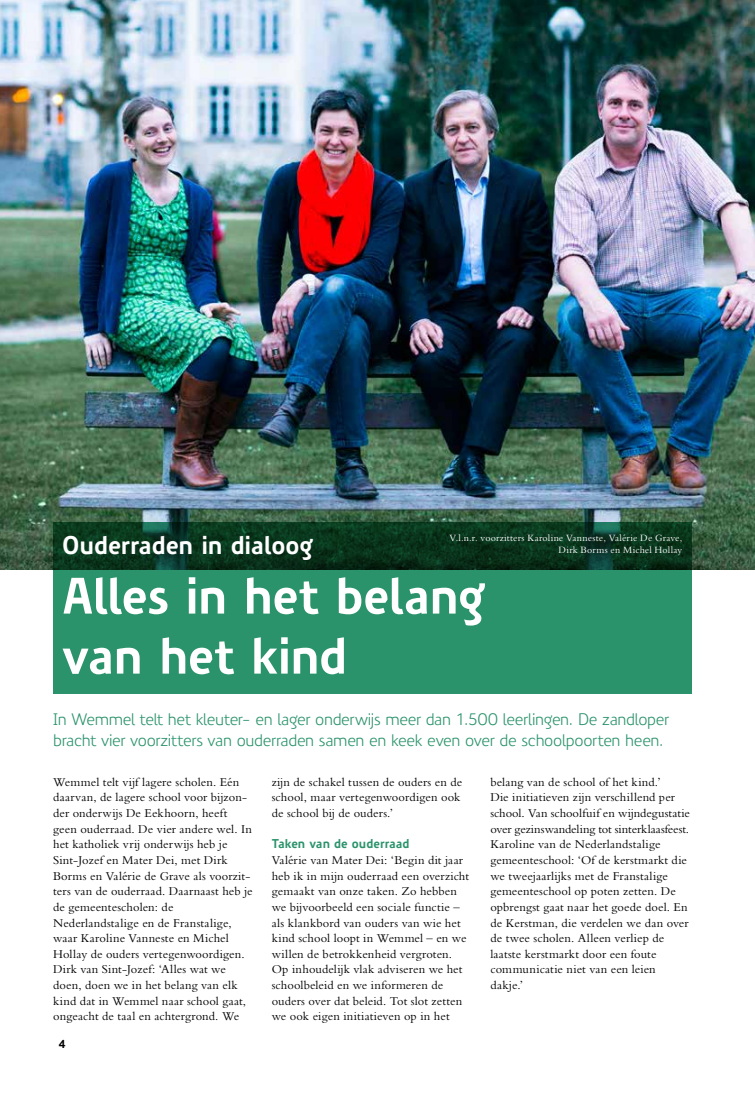
<style>
.page{position:relative;width:755px;height:1099px;background:#fff}
.page>*{position:absolute;margin:0;border:0;box-sizing:border-box;transform-origin:0 0}
.t1{font:700 50px/60px "Precious Sans";letter-spacing:-.015em;color:#fff}
.t2{font:700 25px "Precious Sans";letter-spacing:-.01em;color:#fff}
.t3{font:16.25px/21.2px "Precious Sans";letter-spacing:-.025em;color:#2a936b}
.t4{font:12.5px/15.6px "Bembo Std";letter-spacing:.01em;color:#000}
.t5{font:700 12.5px "Precious Sans";letter-spacing:-.005em;color:#2a936b}
.t6{font:700 11.25px "Precious Sans";color:#000}
.t7{font:10px/12px "Bembo Std";letter-spacing:.02em;color:#fff;text-align:right}
</style>
<div class="page">
<img style="left:0;top:0;width:755px;height:569px">
<svg style="left:53px;top:522px;width:638px;height:171px;fill:#2a936b"></svg>
<p class="t7" style="left:449px;top:532px;width:234px">V.l.n.r. voorzitters Karoline Vanneste, Valérie De Grave,<br>Dirk Borms en Michel Hollay</p>
<h2 class="t2" style="left:62px;top:528px;width:253px">Ouderraden in dialoog</h2>
<h1 class="t1" style="left:62px;top:566px;width:425px">Alles in het belang van het kind</h1>
<h3 class="t3" style="left:53px;top:708px;width:617px">In Wemmel telt het kleuter- en lager onderwijs meer dan 1.500 leerlingen. De zandloper bracht vier voorzitters van ouderraden samen en keek even over de schoolpoorten heen.</h3>
<p class="t4" style="left:53px;top:773px;width:201px">Wemmel telt vijf lagere scholen. Eén daarvan, de lagere school voor bijzon&shy;der onderwijs De Eekhoorn, heeft geen ouderraad. De vier andere wel. In het katholiek vrij onderwijs heb je Sint-Jozef en Mater Dei, met Dirk Borms en Valérie de Grave als voorzit&shy;ters van de ouderraad. Daarnaast heb je de gemeentescholen: de Nederlandstalige en de Franstalige, waar Karoline Vanneste en Michel Hollay de ouders vertegenwoordigen.<br>Dirk van Sint-Jozef: ‘Alles wat we doen, doen we in het belang van elk kind dat in Wemmel naar school gaat, ongeacht de taal en achtergrond. We</p>
<p class="t4" style="left:272px;top:773px;width:192px">zijn de schakel tussen de ouders en de school, maar vertegenwoordigen ook de school bij de ouders.’</p>
<p class="t4" style="left:490px;top:773px;width:201px">belang van de school of het kind.’<br>Die initiatieven zijn verschillend per school. Van schoolfuif en wijndegustatie over gezinswandeling tot sinterklaasfeest.<br>Karoline van de Nederlandstalige gemeenteschool: ‘Of de kerstmarkt die we tweejaarlijks met de Franstalige gemeenteschool op poten zetten. De opbrengst gaat naar het goede doel. En de Kerstman, die verdelen we dan over de twee scholen. Alleen verliep de laatste kerstmarkt door een foute communicatie niet van een leien dakje.’</p>
<p class="t5" style="left:272px;top:835px;width:139px">Taken van de ouderraad</p>
<p class="t4" style="left:272px;top:852px;width:199px">Valérie van Mater Dei: ‘Begin dit jaar heb ik in mijn ouderraad een overzicht gemaakt van onze taken. Zo hebben we bijvoorbeeld een sociale functie – als klankbord van ouders van wie het kind school loopt in Wemmel – en we willen de betrokkenheid vergroten.<br>Op inhoudelijk vlak adviseren we het schoolbeleid en we informeren de ouders over dat beleid. Tot slot zetten we ook eigen initiatieven op in het</p>
<p class="t6" style="left:58px;top:1037px;width:9px">4</p>
</div>
